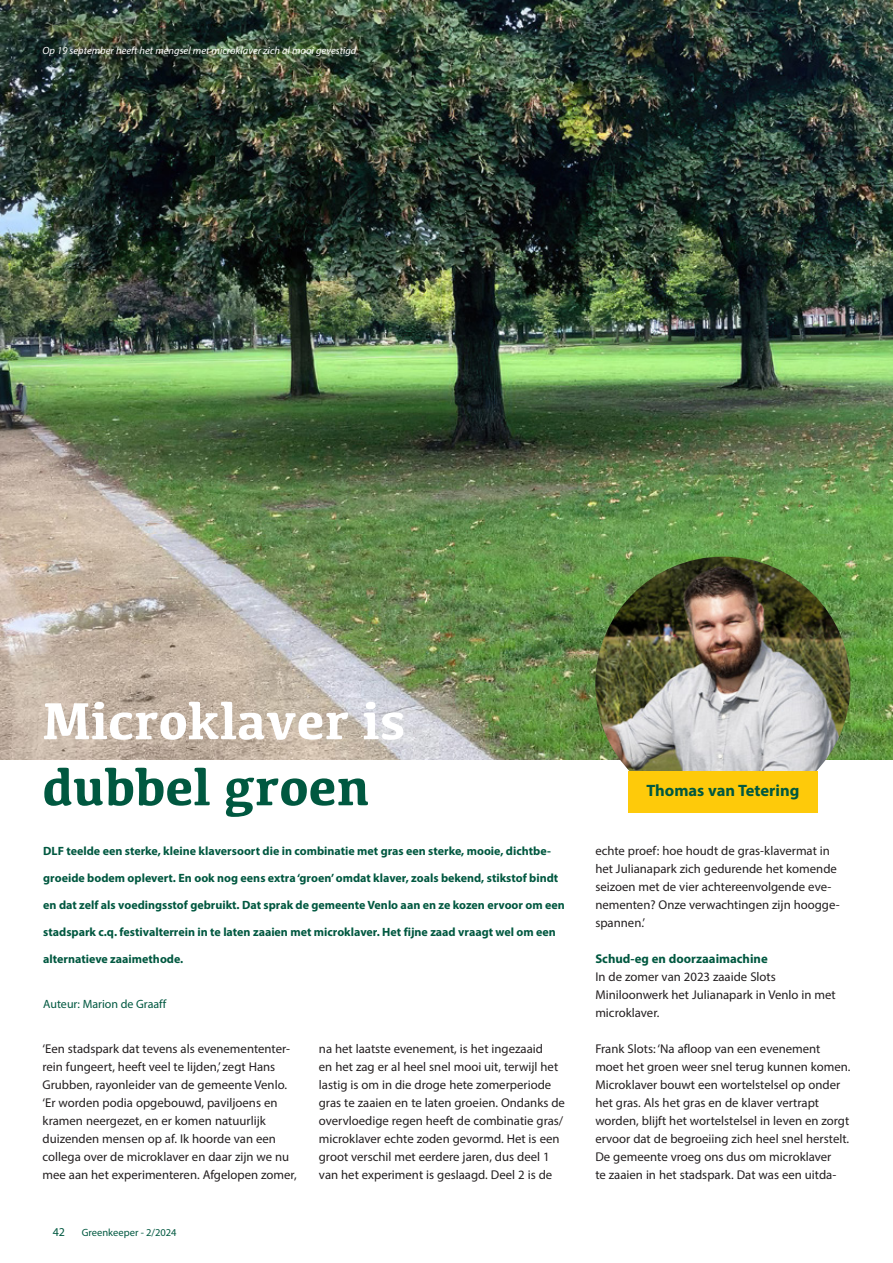
<style>
.page{position:relative;width:893px;height:1263px;background:#fff}
.page>*{position:absolute;margin:0;border:0;box-sizing:border-box;transform-origin:0 0}
.t1{font:700 54px "Kefa";color:#fff}
.t2{font:700 54px "Kefa";color:#005840}
.t3{font:700 16.5px "Myriad Pro";color:#005840}
.t4{font:12.75px/18px "Myriad Pro";color:#231f20}
.t5{font:700 12.75px "Myriad Pro";color:#005840}
.t6{font:700 12px "Myriad Pro";color:#005840}
.t7{font:12px "Myriad Pro";color:#005840}
.t8{font:italic 10.5px "Myriad Pro";color:#fff}
.t9{font:10.5px "Myriad Pro";color:#005840}
</style>
<div class="page">
<img style="left:0;top:0;width:893px;height:760px">
<img style="left:595px;top:557px;width:255px;height:255px;border-radius:128px">
<div style="left:628px;top:771px;width:189px;height:41px;background:#feca0a"></div>
<p class="t8" style="left:43px;top:44px;width:315px">Op 19 september heeft het mengsel met microklaver zich al mooi gevestigd</p>
<h1 class="t1" style="left:43px;top:685px;width:365px">Microklaver is</h1>
<h1 class="t2" style="left:43px;top:751px;width:329px">dubbel groen</h1>
<p class="t6" style="left:43px;top:843px;width:509px">DLF teelde een sterke, kleine klaversoort die in combinatie met gras een sterke, mooie, dichtbe-</p>
<p class="t6" style="left:43px;top:870px;width:516px">groeide bodem oplevert. En ook nog eens extra ‘groen’ omdat klaver, zoals bekend, stikstof bindt</p>
<p class="t6" style="left:43px;top:897px;width:523px">en dat zelf als voedingsstof gebruikt. Dat sprak de gemeente Venlo aan en ze kozen ervoor om een</p>
<p class="t6" style="left:43px;top:924px;width:514px">stadspark c.q. festivalterrein in te laten zaaien met microklaver. Het fijne zaad vraagt wel om een</p>
<p class="t6" style="left:43px;top:951px;width:142px">alternatieve zaaimethode.</p>
<p class="t7" style="left:43px;top:997px;width:124px">Auteur: Marion de Graaff</p>
<p class="t4" style="left:43px;top:1040px;width:256px">‘Een stadspark dat tevens als evenemententer&shy;rein fungeert, heeft veel te lijden,’ zegt Hans Grubben, rayonleider van de gemeente Venlo. ‘Er worden podia opgebouwd, paviljoens en kramen neergezet, en er komen natuurlijk duizenden mensen op af. Ik hoorde van een collega over de microklaver en daar zijn we nu mee aan het experimenteren. Afgelopen zomer,</p>
<p class="t4" style="left:319px;top:1040px;width:247px">na het laatste evenement, is het ingezaaid<br>en het zag er al heel snel mooi uit, terwijl het lastig is om in die droge hete zomerperiode gras te zaaien en te laten groeien. Ondanks de overvloedige regen heeft de combinatie gras/ microklaver echte zoden gevormd. Het is een groot verschil met eerdere jaren, dus deel 1 van het experiment is geslaagd. Deel 2 is de</p>
<p class="t7" style="left:53px;top:1224px;width:14px">42</p>
<p class="t9" style="left:82px;top:1226px;width:96px">Greenkeeper - 2/2024</p>
<p class="t3" style="left:646px;top:780px;width:155px">Thomas van Tetering</p>
<p class="t4" style="left:595px;top:842px;width:246px">echte proef: hoe houdt de gras-klavermat in het Julianapark zich gedurende het komende seizoen met de vier achtereenvolgende eve&shy;nementen? Onze verwachtingen zijn hoogge&shy;spannen.’</p>
<p class="t5" style="left:595px;top:950px;width:174px">Schud-eg en doorzaaimachine</p>
<p class="t4" style="left:595px;top:968px;width:242px">In de zomer van 2023 zaaide Slots<br>Miniloonwerk het Julianapark in Venlo in met microklaver.</p>
<p class="t4" style="left:595px;top:1040px;width:257px">Frank Slots: ‘Na afloop van een evenement moet het groen weer snel terug kunnen komen.<br>Microklaver bouwt een wortelstelsel op onder het gras. Als het gras en de klaver vertrapt worden, blijft het wortelstelsel in leven en zorgt ervoor dat de begroeiing zich heel snel herstelt.<br>De gemeente vroeg ons dus om microklaver<br>te zaaien in het stadspark. Dat was een uitda-</p>
</div>
